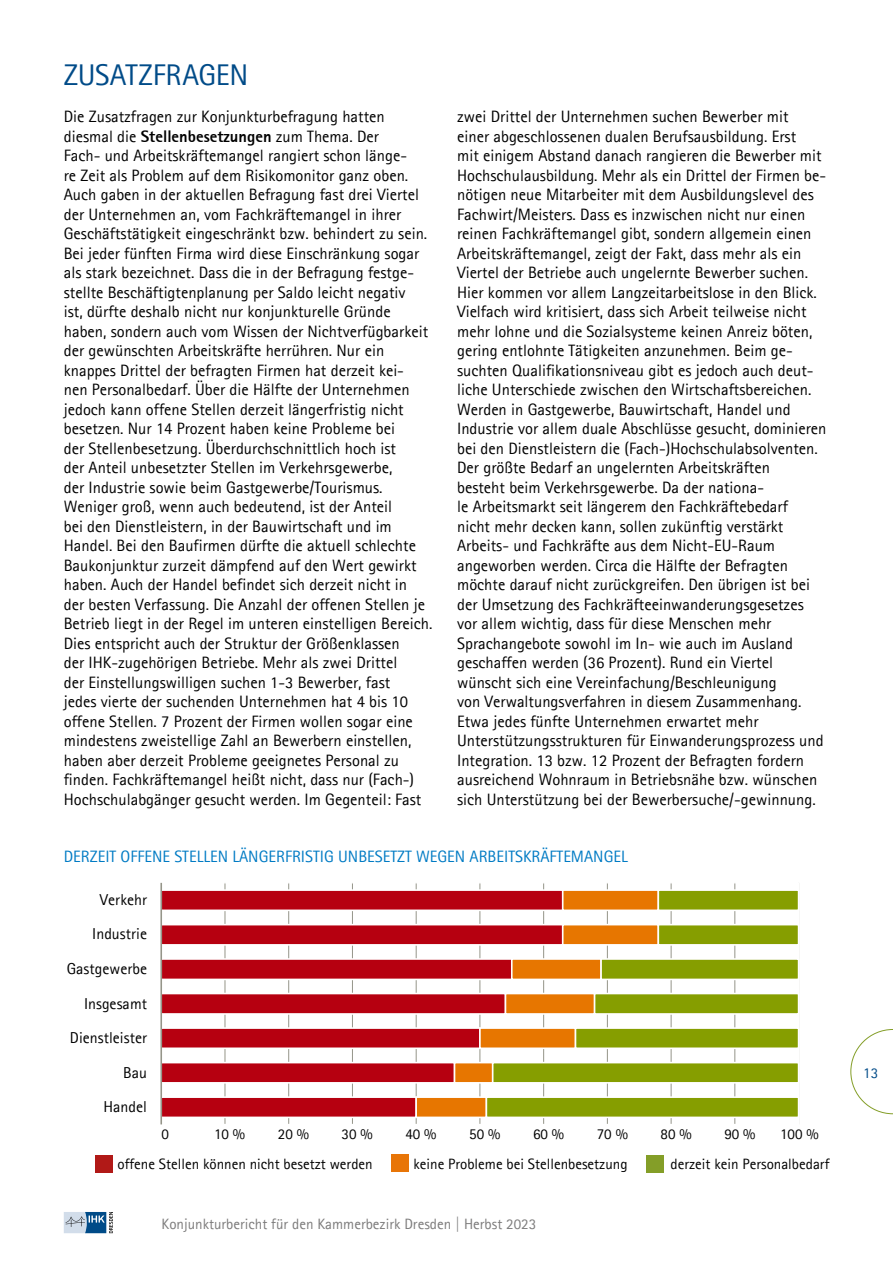
<style>
.page{position:relative;width:893px;height:1263px;background:#fff}
.page>*{position:absolute;margin:0;border:0;box-sizing:border-box;transform-origin:0 0}
.A4_Innenseiten_h1_-_A4_Innenseiten_Übers{font:30px "Agfa Rotis Sans Serif";letter-spacing:-.01em;color:#004b88}
.A4_Innenseiten_p_-_A4_Text_regular_11pt_{font:16.5px/19.5px "Agfa Rotis Sans Serif";color:#000}
.Diagramme_Diagrammkopf_Headline_farbig{font:16.5px "Agfa Rotis Sans Serif";color:#007bc4}
.t1{font:15.9px "Agfa Rotis Sans Serif";color:#000}
.t2{font:15px "Agfa Rotis Sans Serif";color:#000}
.t3{font:15px "Agfa Rotis Sans Serif";color:#7c7b7b}
.t4{font:15px "Agfa Rotis Sans Serif";color:#004b88}
.s1{font-weight:800}
</style>
<div class="page">
<svg style="left:64px;top:1212px;width:49px;height:21px"></svg>
<svg style="left:850px;top:1029px;width:43px;height:85px"></svg>
<hr style="left:225px;top:883px;width:1px;height:241px;background:#959589">
<hr style="left:288px;top:883px;width:1px;height:241px;background:#959589">
<hr style="left:352px;top:883px;width:1px;height:241px;background:#959589">
<hr style="left:416px;top:883px;width:1px;height:241px;background:#959589">
<hr style="left:479px;top:883px;width:1px;height:241px;background:#959589">
<hr style="left:543px;top:883px;width:1px;height:241px;background:#959589">
<hr style="left:607px;top:883px;width:1px;height:241px;background:#959589">
<hr style="left:671px;top:883px;width:1px;height:241px;background:#959589">
<hr style="left:734px;top:883px;width:1px;height:241px;background:#959589">
<svg style="left:162px;top:888px;width:253px;height:231px"></svg>
<svg style="left:415px;top:888px;width:70px;height:231px"></svg>
<svg style="left:485px;top:888px;width:313px;height:231px"></svg>
<hr style="left:160px;top:883px;width:2px;height:241px;background:#959589">
<div style="left:95px;top:1155px;width:17px;height:17px;background:#b11917"></div>
<div style="left:391px;top:1154px;width:17px;height:17px;background:#e87507"></div>
<div style="left:647px;top:1155px;width:17px;height:17px;background:#849e28"></div>
<h1 class="A4_Innenseiten_h1_-_A4_Innenseiten_Übers" style="left:64px;top:57px;width:186px">ZUSATZFRAGEN</h1>
<p class="A4_Innenseiten_p_-_A4_Text_regular_11pt_" style="left:64px;top:107px;width:370px">Die Zusatzfragen zur Konjunkturbefragung hatten diesmal die <span class="s1">Stellenbesetzungen</span> zum Thema. Der<br>Fach- und Arbeitskräftemangel rangiert schon länge-<br>re Zeit als Problem auf dem Risikomonitor ganz oben.<br>Auch gaben in der aktuellen Befragung fast drei Viertel der Unternehmen an, vom Fachkräftemangel in ihrer Geschäftstätigkeit eingeschränkt bzw. behindert zu sein.<br>Bei jeder fünften Firma wird diese Einschränkung sogar als stark bezeichnet. Dass die in der Befragung festge&shy;stellte Beschäftigtenplanung per Saldo leicht negativ<br>ist, dürfte deshalb nicht nur konjunkturelle Gründe haben, sondern auch vom Wissen der Nichtverfügbarkeit der gewünschten Arbeitskräfte herrühren. Nur ein knappes Drittel der befragten Firmen hat derzeit kei-<br>nen Personalbedarf. Über die Hälfte der Unternehmen jedoch kann offene Stellen derzeit längerfristig nicht besetzen. Nur 14 Prozent haben keine Probleme bei<br>der Stellenbesetzung. Überdurchschnittlich hoch ist<br>der Anteil unbesetzter Stellen im Verkehrsgewerbe,<br>der Industrie sowie beim Gastgewerbe/Tourismus.<br>Weniger groß, wenn auch bedeutend, ist der Anteil<br>bei den Dienstleistern, in der Bauwirtschaft und im Handel. Bei den Baufirmen dürfte die aktuell schlechte Baukonjunktur zurzeit dämpfend auf den Wert gewirkt haben. Auch der Handel befindet sich derzeit nicht in<br>der besten Verfassung. Die Anzahl der offenen Stellen je Betrieb liegt in der Regel im unteren einstelligen Bereich.<br>Dies entspricht auch der Struktur der Größenklassen<br>der IHK-zugehörigen Betriebe. Mehr als zwei Drittel<br>der Einstellungswilligen suchen 1-3 Bewerber, fast<br>jedes vierte der suchenden Unternehmen hat 4 bis 10 offene Stellen. 7 Prozent der Firmen wollen sogar eine mindestens zweistellige Zahl an Bewerbern einstellen, haben aber derzeit Probleme geeignetes Personal zu finden. Fachkräftemangel heißt nicht, dass nur (Fach-)<br>Hochschulabgänger gesucht werden. Im Gegenteil: Fast</p>
<p class="A4_Innenseiten_p_-_A4_Text_regular_11pt_" style="left:457px;top:107px;width:371px">zwei Drittel der Unternehmen suchen Bewerber mit<br>einer abgeschlossenen dualen Berufsausbildung. Erst<br>mit einigem Abstand danach rangieren die Bewerber mit Hochschulausbildung. Mehr als ein Drittel der Firmen be&shy;nötigen neue Mitarbeiter mit dem Ausbildungslevel des Fachwirt/Meisters. Dass es inzwischen nicht nur einen reinen Fachkräftemangel gibt, sondern allgemein einen Arbeitskräftemangel, zeigt der Fakt, dass mehr als ein Viertel der Betriebe auch ungelernte Bewerber suchen.<br>Hier kommen vor allem Langzeitarbeitslose in den Blick.<br>Vielfach wird kritisiert, dass sich Arbeit teilweise nicht mehr lohne und die Sozialsysteme keinen Anreiz böten, gering entlohnte Tätigkeiten anzunehmen. Beim ge&shy;suchten Qualifikationsniveau gibt es jedoch auch deut&shy;liche Unterschiede zwischen den Wirtschaftsbereichen.<br>Werden in Gastgewerbe, Bauwirtschaft, Handel und Industrie vor allem duale Abschlüsse gesucht, dominieren bei den Dienstleistern die (Fach-)Hochschulabsolventen.<br>Der größte Bedarf an ungelernten Arbeitskräften<br>besteht beim Verkehrsgewerbe. Da der nationa-<br>le Arbeitsmarkt seit längerem den Fachkräftebedarf<br>nicht mehr decken kann, sollen zukünftig verstärkt Arbeits- und Fachkräfte aus dem Nicht-EU-Raum angeworben werden. Circa die Hälfte der Befragten möchte darauf nicht zurückgreifen. Den übrigen ist bei der Umsetzung des Fachkräfteeinwanderungsgesetzes vor allem wichtig, dass für diese Menschen mehr Sprachangebote sowohl im In- wie auch im Ausland geschaffen werden (36 Prozent). Rund ein Viertel wünscht sich eine Vereinfachung/Beschleunigung<br>von Verwaltungsverfahren in diesem Zusammenhang.<br>Etwa jedes fünfte Unternehmen erwartet mehr Unterstützungsstrukturen für Einwanderungsprozess und Integration. 13 bzw. 12 Prozent der Befragten fordern ausreichend Wohnraum in Betriebsnähe bzw. wünschen sich Unterstützung bei der Bewerbersuche/-gewinnung.</p>
<p class="Diagramme_Diagrammkopf_Headline_farbig" style="left:64px;top:846px;width:566px">DERZEIT OFFENE STELLEN LÄNGERFRISTIG UNBESETZT WEGEN ARBEITSKRÄFTEMANGEL</p>
<p class="t1" style="left:100px;top:890px;width:49px">Verkehr</p>
<p class="t1" style="left:92px;top:924px;width:56px">Industrie</p>
<p class="t1" style="left:67px;top:959px;width:82px">Gastgewerbe</p>
<p class="t1" style="left:84px;top:994px;width:64px">Insgesamt</p>
<p class="t1" style="left:70px;top:1028px;width:79px">Dienstleister</p>
<p class="t1" style="left:123px;top:1063px;width:25px">Bau</p>
<p class="t1" style="left:103px;top:1097px;width:45px">Handel</p>
<p class="t2" style="left:162px;top:1125px;width:9px">0</p>
<p class="t2" style="left:214px;top:1125px;width:33px">10 %</p>
<p class="t2" style="left:278px;top:1125px;width:33px">20 %</p>
<p class="t2" style="left:342px;top:1125px;width:33px">30 %</p>
<p class="t2" style="left:405px;top:1125px;width:33px">40 %</p>
<p class="t2" style="left:469px;top:1125px;width:33px">50 %</p>
<p class="t2" style="left:533px;top:1125px;width:33px">60 %</p>
<p class="t2" style="left:597px;top:1125px;width:33px">70 %</p>
<p class="t2" style="left:661px;top:1125px;width:33px">80 %</p>
<p class="t2" style="left:724px;top:1125px;width:33px">90 %</p>
<p class="t2" style="left:780px;top:1125px;width:40px">100 %</p>
<p class="t2" style="left:118px;top:1155px;width:257px">offene Stellen können nicht besetzt werden</p>
<p class="t2" style="left:414px;top:1155px;width:216px">keine Probleme bei Stellenbesetzung</p>
<p class="t2" style="left:671px;top:1155px;width:160px">derzeit kein Personalbedarf</p>
<p class="t3" style="left:162px;top:1215px;width:376px">Konjunkturbericht für den Kammerbezirk Dresden | Herbst 2023</p>
<p class="t4" style="left:863px;top:1064px;width:16px">13</p>
</div>
